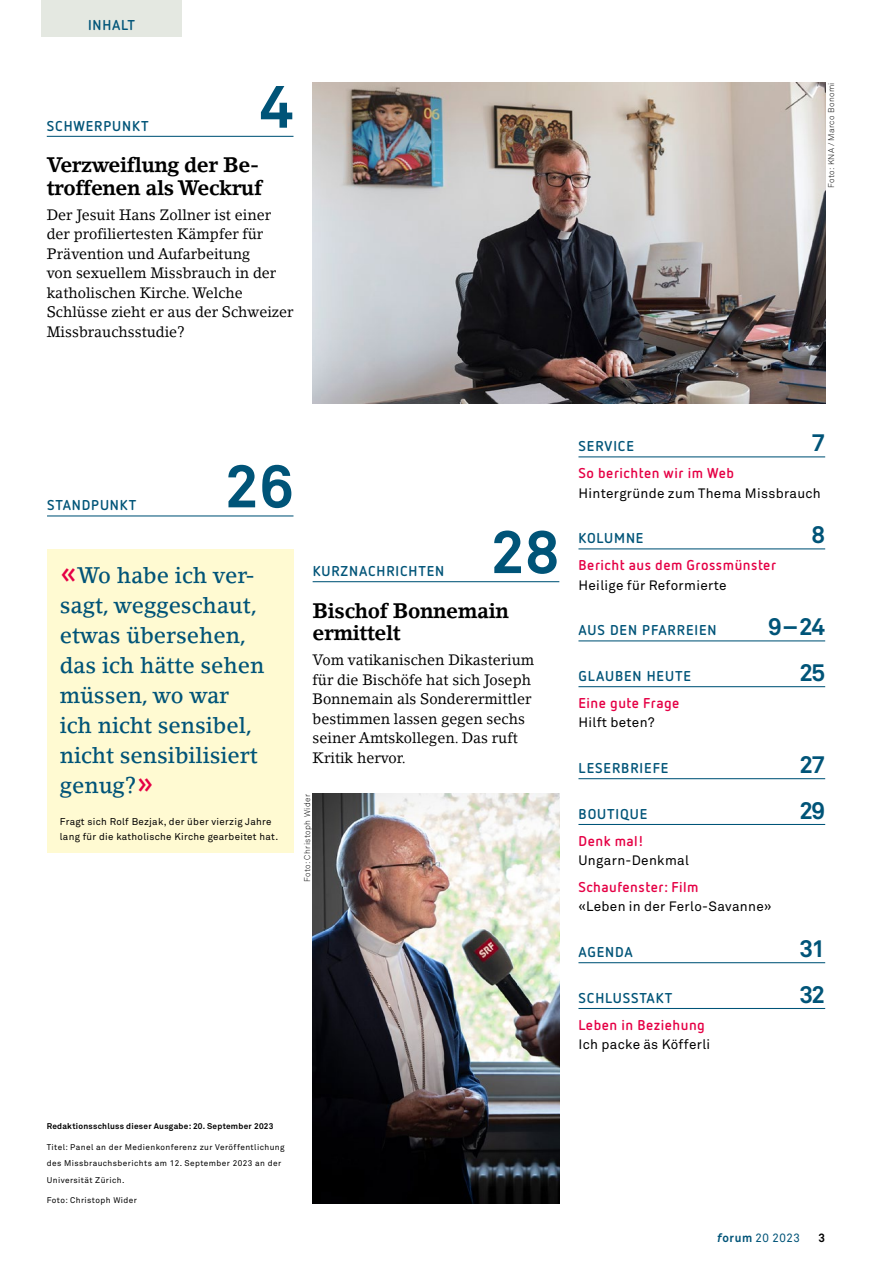
<style>
.page{position:relative;width:872px;height:1263px;background:#fff}
.page>*{position:absolute;margin:0;border:0;box-sizing:border-box;transform-origin:0 0}
.t1{font:700 60px "Akkurat Pro";color:#005478}
.t2{font:700 24px "Akkurat Pro";letter-spacing:-.075em;color:#005478}
.t3{font:500 22.5px/30px "Lino Letter";letter-spacing:-.005em;color:#005478;scale:.96 1}
.t4{font:700 21px/22.5px "Lino Letter";letter-spacing:-.02em;color:#000;scale:.96 1}
.t5{font:15px/19.5px "Lino Letter";color:#000;scale:.96 1}
.t6{font:700 14.25px "Netto OT";letter-spacing:.06em;color:#005478}
.t7{font:700 14.25px "Netto OT";letter-spacing:.035em;color:#e50045}
.t8{font:13.5px "Akkurat Pro";letter-spacing:.025em;color:#000}
.t9{font:12px "Akkurat Pro";letter-spacing:.045em;color:#005478;scale:.96 1}
.t10{font:700 12px "Akkurat Pro";color:#000;scale:.96 1}
.t11{font:9.75px/15px "Akkurat Pro";letter-spacing:.03em;color:#000}
.t12{font:8.25px/16.5px "Akkurat Pro";letter-spacing:.05em;color:#000}
.t13{font:700 8.25px "Akkurat Pro";letter-spacing:.03em;color:#000}
.t14{font:8.25px "Akkurat Light Pro";letter-spacing:.05em;color:#000}
.s1{font-size:34.5px;color:#e50045}
.s2{font-weight:700;font-style:italic}
.s3{font-weight:700}
</style>
<div class="page">
<div style="left:41px;top:0;width:141px;height:36px;background:#e4e8e1"></div>
<img style="left:313px;top:82px;width:512px;height:322px">
<hr style="left:578px;top:456px;width:247px;height:1px;background:#005478">
<hr style="left:578px;top:548px;width:247px;height:1px;background:#005478">
<hr style="left:578px;top:640px;width:247px;height:1px;background:#005478">
<hr style="left:578px;top:686px;width:247px;height:1px;background:#005478">
<hr style="left:578px;top:778px;width:247px;height:1px;background:#005478">
<hr style="left:578px;top:824px;width:247px;height:1px;background:#005478">
<hr style="left:578px;top:962px;width:247px;height:1px;background:#005478">
<hr style="left:578px;top:1008px;width:247px;height:1px;background:#005478">
<hr style="left:47px;top:136px;width:246px;height:1px;background:#005478">
<hr style="left:313px;top:581px;width:246px;height:1px;background:#005478">
<img style="left:313px;top:794px;width:246px;height:410px">
<hr style="left:47px;top:515px;width:246px;height:1px;background:#005478">
<div style="left:47px;top:549px;width:246px;height:303px;background:#fffad2"></div>
<p class="t6" style="left:88px;top:16px;width:48px">INHALT</p>
<h1 class="t1" style="left:259px;top:69px;width:36px">4</h1>
<h3 class="t4" style="left:47px;top:154px;width:226px">Verzweiflung der Be&shy;troffenen als Weckruf</h3>
<p class="t5" style="left:47px;top:205px;width:258px">Der Jesuit Hans Zollner ist einer der profiliertesten Kämpfer für<br>Prävention und Aufarbeitung<br>von sexuellem Missbrauch in der katholischen Kirche. Welche<br>Schlüsse zieht er aus der Schweizer<br>Missbrauchsstudie?</p>
<p class="t6" style="left:47px;top:117px;width:103px">SCHWERPUNKT</p>
<p class="t14" style="left:826px;top:188px;width:107px;rotate:-90deg">Foto: KNA / Marco Bonomi</p>
<p class="t6" style="left:47px;top:496px;width:91px">STANDPUNKT</p>
<h1 class="t1" style="left:225px;top:449px;width:70px">26</h1>
<h3 class="t3" style="left:60px;top:560px;width:215px"><span class="s1">«</span>Wo habe ich ver&shy;sagt, weggeschaut, etwas übersehen, das ich hätte sehen müssen, wo war ich nicht sensibel, nicht sensibilisiert genug?<span class="s1">»</span></h3>
<p class="t11" style="left:60px;top:814px;width:220px">Fragt sich Rolf Bezjak, der über vierzig Jahre lang für die katholische Kirche gearbeitet hat.</p>
<h1 class="t1" style="left:490px;top:515px;width:70px">28</h1>
<h3 class="t4" style="left:313px;top:599px;width:206px">Bischof Bonnemain ermittelt</h3>
<p class="t5" style="left:313px;top:650px;width:232px">Vom vatikanischen Dikasterium für die Bischöfe hat sich Joseph<br>Bonnemain als Sonderermittler bestimmen lassen gegen sechs seiner Amtskollegen. Das ruft<br>Kritik hervor.</p>
<p class="t6" style="left:313px;top:562px;width:133px">KURZNACHRICHTEN</p>
<p class="t14" style="left:302px;top:882px;width:90px;rotate:-90deg">Foto: Christoph Wider</p>
<p class="t6" style="left:578px;top:437px;width:57px">SERVICE</p>
<h2 class="t2" style="left:811px;top:428px;width:15px">7</h2>
<p class="t7" style="left:578px;top:464px;width:157px">So berichten wir im Web</p>
<p class="t8" style="left:578px;top:485px;width:244px">Hintergründe zum Thema Missbrauch</p>
<p class="t6" style="left:578px;top:529px;width:66px">KOLUMNE</p>
<h2 class="t2" style="left:811px;top:520px;width:15px">8</h2>
<p class="t7" style="left:578px;top:556px;width:199px">Bericht aus dem Grossmünster</p>
<p class="t8" style="left:578px;top:577px;width:150px">Heilige für Reformierte</p>
<p class="t6" style="left:578px;top:621px;width:140px">AUS DEN PFARREIEN</p>
<h2 class="t2" style="left:768px;top:612px;width:58px">9–24</h2>
<p class="t6" style="left:578px;top:667px;width:114px">GLAUBEN HEUTE</p>
<h2 class="t2" style="left:799px;top:658px;width:27px">25</h2>
<p class="t7" style="left:578px;top:694px;width:103px">Eine gute Frage</p>
<p class="t8" style="left:578px;top:715px;width:78px">Hilft beten?</p>
<p class="t6" style="left:578px;top:759px;width:91px">LESERBRIEFE</p>
<h2 class="t2" style="left:799px;top:750px;width:27px">27</h2>
<p class="t6" style="left:578px;top:805px;width:70px">BOUTIQUE</p>
<h2 class="t2" style="left:799px;top:795px;width:27px">29</h2>
<p class="t7" style="left:578px;top:832px;width:67px">Denk mal!</p>
<p class="t8" style="left:578px;top:852px;width:112px">Ungarn-Denkmal</p>
<p class="t7" style="left:578px;top:878px;width:121px">Schaufenster: Film</p>
<p class="t8" style="left:578px;top:899px;width:195px">«Leben in der Ferlo-Savanne»</p>
<p class="t6" style="left:578px;top:943px;width:56px">AGENDA</p>
<h2 class="t2" style="left:799px;top:934px;width:27px">31</h2>
<p class="t6" style="left:578px;top:989px;width:95px">SCHLUSSTAKT</p>
<h2 class="t2" style="left:799px;top:979px;width:27px">32</h2>
<p class="t7" style="left:578px;top:1015px;width:128px">Leben in Beziehung</p>
<p class="t8" style="left:578px;top:1036px;width:133px">Ich packe äs Köfferli</p>
<p class="t13" style="left:47px;top:1121px;width:228px">Redaktionsschluss dieser Ausgabe: 20. September 2023</p>
<p class="t12" style="left:47px;top:1139px;width:239px">Titel: Panel an der Medienkonferenz zur Veröffentlichung des Missbrauchsberichts am 12. September 2023 an der<br>Universität Zürich.</p>
<p class="t12" style="left:47px;top:1192px;width:92px">Foto: Christoph Wider</p>
<p class="t9" style="left:717px;top:1231px;width:87px"><span class="s2">f</span><span class="s3">orum</span> 20 2023</p>
<p class="t10" style="left:818px;top:1231px;width:8px">3</p>
</div>
